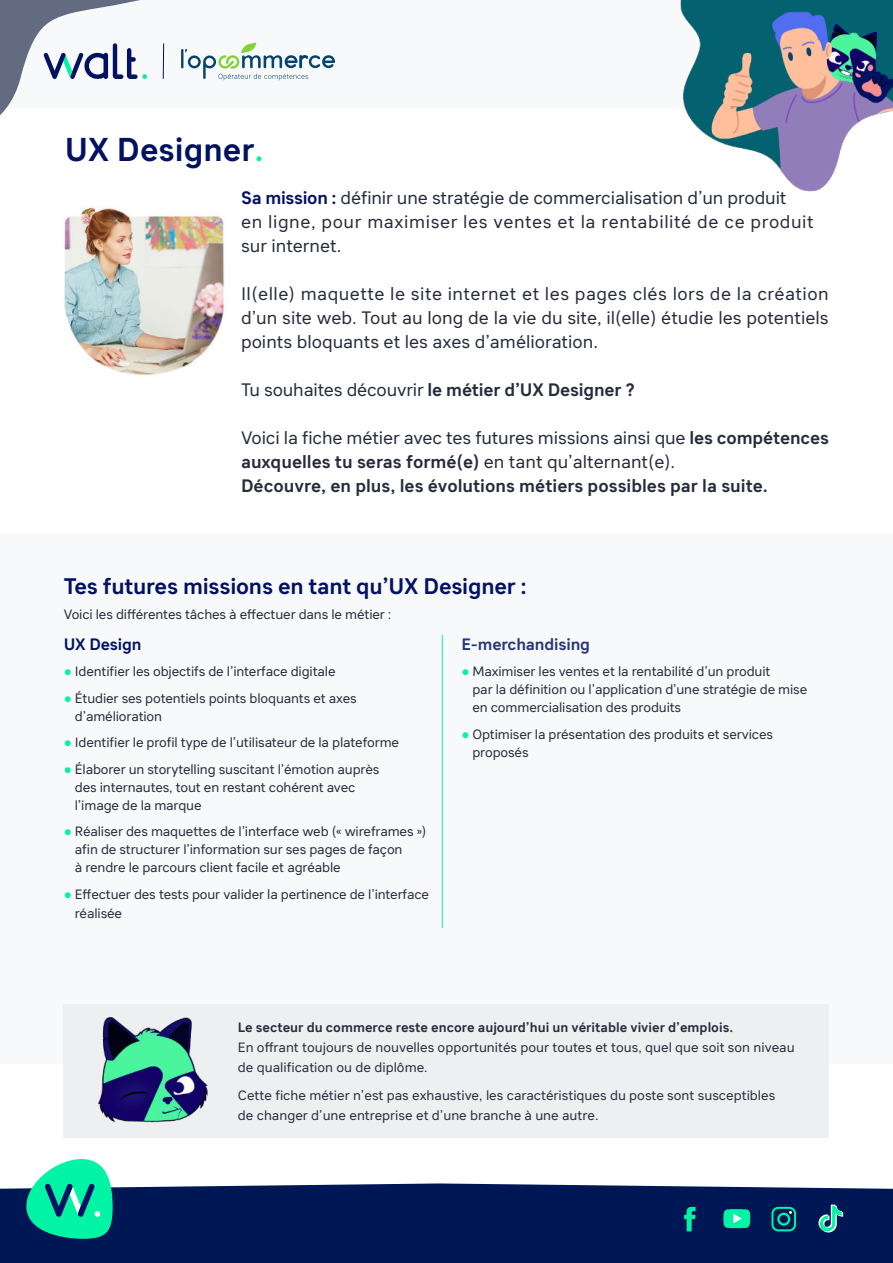
<style>
.page{position:relative;width:893px;height:1263px;background:#fff}
.page>*{position:absolute;margin:0;border:0;box-sizing:border-box;transform-origin:0 0}
.t1{font:700 33px "Sebino";color:#011163}
.t2{font:700 22.5px "Sebino";letter-spacing:-.01em;color:#011163}
.t3{font:18px/24px "Sebino";color:#262b3c}
.t4{font:700 18px/24px "Sebino";color:#262b3c}
.t5{font:700 16.5px "Sebino";letter-spacing:-.01em;color:#27357a}
.t6{font:700 16.5px "Sebino";letter-spacing:-.01em;color:#011163}
.t7{font:13.5px/18px "Sebino";letter-spacing:-.01em;color:#262b3c}
.t8{font:700 13.5px "Sebino";color:#262b3c}
.s1{color:#00f4a3}
.s2{font-weight:700;color:#011163}
.s3{font-weight:400}
.s4{font-family:"Impact";color:#00f4a3}
</style>
<div class="page">
<div style="left:0;top:0;width:893px;height:107px;background:#f8f9fa"></div>
<div style="left:0;top:534px;width:893px;height:530px;background:#f8f9fa"></div>
<div style="left:64px;top:1004px;width:765px;height:134px;background:#eeeff1"></div>
<img style="left:98px;top:1017px;width:110px;height:106px">
<div style="left:0;top:1183px;width:893px;height:80px;background:#001755"></div>
<img style="left:680px;top:0;width:213px;height:192px">
<svg style="left:26px;top:1159px;width:87px;height:80px;background:#25d1a5"></svg>
<svg style="left:684px;top:1207px;width:12px;height:24px"></svg>
<svg style="left:771px;top:1207px;width:25px;height:24px"></svg>
<svg style="left:818px;top:1204px;width:25px;height:28px"></svg>
<svg style="left:723px;top:1209px;width:27px;height:19px"></svg>
<svg style="left:0;top:0;width:335px;height:115px"></svg>
<img style="left:64px;top:206px;width:160px;height:169px">
<hr style="left:442px;top:635px;width:1px;height:293px;background:#00f4a3">
<h1 class="t1" style="left:65px;top:136px;width:200px">UX Designer<span class="s1">.</span></h1>
<h3 class="t3" style="left:241px;top:187px;width:574px"><span class="s2">Sa mission :</span> définir une stratégie de commercialisation d’un produit<br>en ligne, pour maximiser les ventes et la rentabilité de ce produit sur internet.</h3>
<h3 class="t3" style="left:241px;top:283px;width:589px;text-align:justify">Il(elle) maquette le site internet et les pages clés lors de la création d’un site web. Tout au long de la vie du site, il(elle) étudie les potentiels points bloquants et les axes d’amélioration.</h3>
<h3 class="t4" style="left:241px;top:380px;width:395px"><span class="s3">Tu souhaites découvrir</span> le métier d’UX Designer ?</h3>
<h3 class="t4" style="left:241px;top:428px;width:589px"><span class="s3">Voici la fiche métier avec tes futures missions ainsi que</span> les compétences auxquelles tu seras formé(e) <span class="s3">en tant qu’alternant(e).<br></span>Découvre, en plus, les évolutions métiers possibles par la suite.</h3>
<h2 class="t2" style="left:64px;top:577px;width:464px">Tes futures missions en tant qu’UX Designer :</h2>
<p class="t7" style="left:64px;top:606px;width:329px">Voici les différentes tâches à effectuer dans le métier :</p>
<p class="t6" style="left:64px;top:637px;width:79px">UX Design</p>
<p class="t7" style="left:64px;top:663px;width:273px"><span class="s4">●</span> Identifier les objectifs de l’interface digitale</p>
<p class="t7" style="left:75px;top:690px;width:283px;text-indent:-11px"><span class="s4">●</span> Étudier ses potentiels points bloquants et axes d’amélioration</p>
<p class="t7" style="left:64px;top:734px;width:337px"><span class="s4">●</span> Identifier le profil type de l’utilisateur de la plateforme</p>
<p class="t7" style="left:75px;top:761px;width:306px;text-indent:-11px"><span class="s4">●</span> Élaborer un storytelling suscitant l’émotion auprès des internautes, tout en restant cohérent avec l’image de la marque</p>
<p class="t7" style="left:75px;top:823px;width:353px;text-indent:-11px"><span class="s4">●</span> Réaliser des maquettes de l’interface web (« wireframes ») afin de structurer l’information sur ses pages de façon<br>à rendre le parcours client facile et agréable</p>
<p class="t7" style="left:75px;top:885px;width:356px;line-height:19.5px;text-indent:-11px"><span class="s4">●</span> Effectuer des tests pour valider la pertinence de l’interface réalisée</p>
<p class="t5" style="left:461px;top:637px;width:130px">E-merchandising</p>
<p class="t7" style="left:472px;top:663px;width:336px;text-indent:-11px"><span class="s4">●</span> Maximiser les ventes et la rentabilité d’un produit<br>par la définition ou l’application d’une stratégie de mise en commercialisation des produits</p>
<p class="t7" style="left:472px;top:726px;width:302px;text-indent:-11px"><span class="s4">●</span> Optimiser la présentation des produits et services proposés</p>
<p class="t8" style="left:238px;top:1022px;width:497px">Le secteur du commerce reste encore aujourd’hui un véritable vivier d’emplois.</p>
<p class="t7" style="left:238px;top:1037px;width:558px;line-height:19.8px">En offrant toujours de nouvelles opportunités pour toutes et tous, quel que soit son niveau de qualification ou de diplôme.</p>
<p class="t7" style="left:238px;top:1086px;width:539px;line-height:19.8px">Cette fiche métier n’est pas exhaustive, les caractéristiques du poste sont susceptibles de changer d’une entreprise et d’une branche à une autre.</p>
</div>
